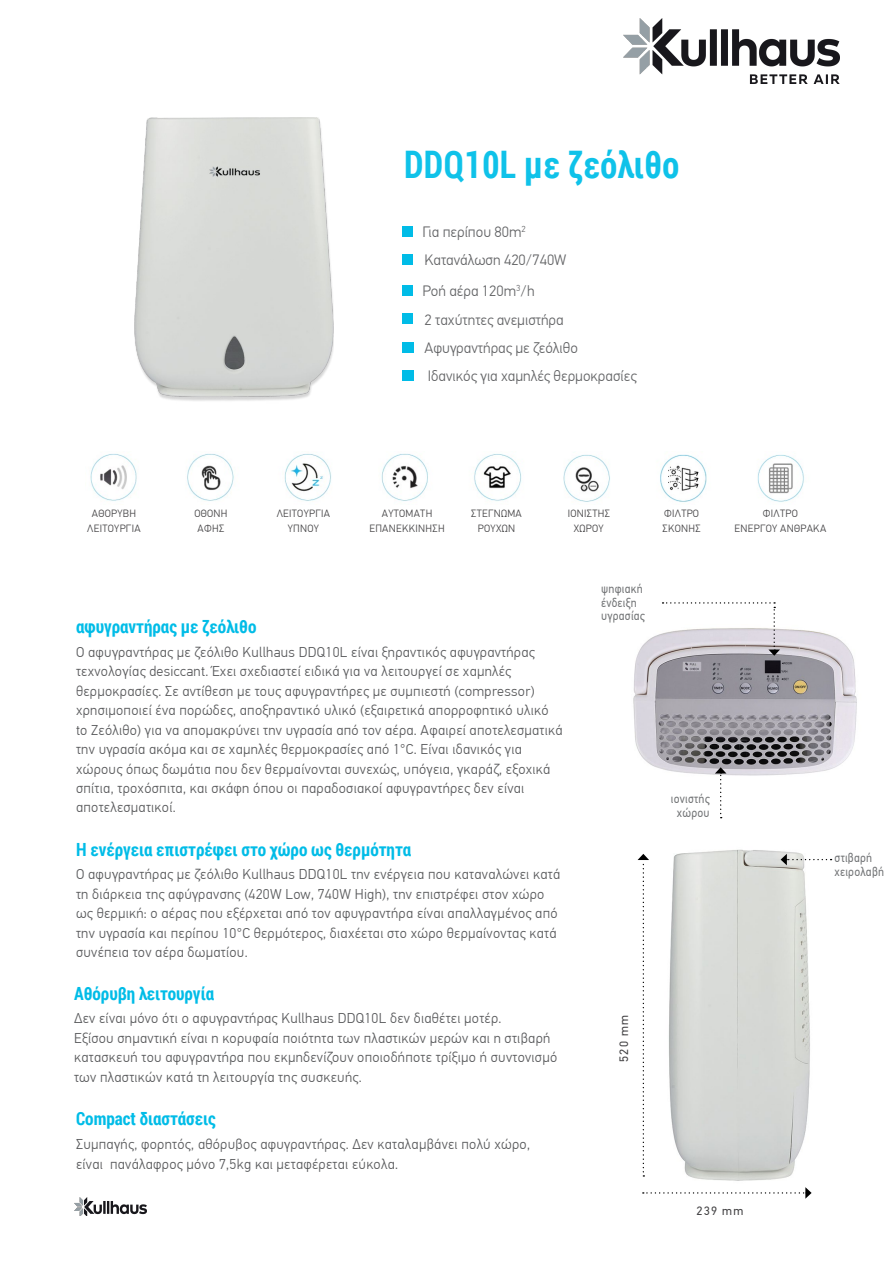
<style>
.page{position:relative;width:893px;height:1263px;background:#fff}
.page>*{position:absolute;margin:0;border:0;box-sizing:border-box;transform-origin:0 0}
.t1{font:700 37.95px "Roboto Condensed";letter-spacing:.01em;color:#0fc2e9;scale:.91 1}
.t2{font:700 18.15px "Roboto Condensed";color:#00bce7;scale:.95 1}
.t3{font:300 15px/28.2px "PF Din Text Pro";color:#636466}
.t4{font:300 14.25px/19.5px "PF Din Text Pro";letter-spacing:.02em;color:#58595b}
.t5{font:12.6px/13.5px "PF Din Text Pro";letter-spacing:.02em;color:#727476;scale:.91 1}
.t6{font:12.15px "PF Din Text Pro";letter-spacing:.1em;color:#414042}
.t7{font:300 10.5px/15px "PF Din Text Pro";letter-spacing:.03em;color:#414042;text-align:center}
</style>
<div class="page">
<img style="left:637px;top:818px;width:196px;height:376px">
<svg style="left:638px;top:854px;width:11px;height:322px"></svg>
<svg style="left:643px;top:1187px;width:169px;height:12px"></svg>
<svg style="left:781px;top:854px;width:51px;height:11px"></svg>
<img style="left:74px;top:1197px;width:73px;height:19px">
<img style="left:624px;top:19px;width:216px;height:65px">
<div style="left:402px;top:226px;width:11px;height:10px;background:#00bce7"></div>
<div style="left:402px;top:254px;width:11px;height:11px;background:#00bce7"></div>
<div style="left:402px;top:285px;width:11px;height:11px;background:#00bce7"></div>
<div style="left:402px;top:342px;width:12px;height:10px;background:#00bce7"></div>
<div style="left:402px;top:314px;width:11px;height:10px;background:#00bce7"></div>
<div style="left:402px;top:370px;width:12px;height:11px;background:#00bce7"></div>
<img style="left:135px;top:118px;width:198px;height:283px">
<img style="left:90px;top:453px;width:338px;height:48px">
<img style="left:474px;top:454px;width:48px;height:47px">
<img style="left:563px;top:454px;width:242px;height:48px">
<img style="left:633px;top:629px;width:224px;height:147px">
<svg style="left:715px;top:767px;width:11px;height:51px"></svg>
<svg style="left:662px;top:602px;width:118px;height:54px"></svg>
<h1 class="t1" style="left:404px;top:138px;width:304px">DDQ10L με ζεόλιθο</h1>
<p class="t3" style="left:422px;top:218px;width:146px">Για περίπου 80m<sup>2<br></sup>Κατανάλωση 420/740W</p>
<p class="t3" style="left:422px;top:277px;width:114px">Ροή αέρα 120m<sup>3</sup>/h</p>
<p class="t3" style="left:425px;top:306px;width:141px">2 ταχύτητες ανεμιστήρα</p>
<p class="t3" style="left:425px;top:334px;width:155px">Αφυγραντήρας με ζεόλιθο</p>
<p class="t3" style="left:428px;top:362px;width:210px">Ιδανικός για χαμηλές θερμοκρασίες</p>
<p class="t7" style="left:87px;top:506px;width:55px">ΑΘΟΡΥΒΗ<br>ΛΕΙΤΟΥΡΓΙΑ</p>
<p class="t7" style="left:194px;top:506px;width:35px">ΟΘΟΝΗ<br>ΑΦΗΣ</p>
<p class="t7" style="left:277px;top:506px;width:55px">ΛΕΙΤΟΥΡΓΙΑ<br>ΥΠΝΟΥ</p>
<p class="t7" style="left:369px;top:506px;width:77px">ΑΥΤΟΜΑΤΗ<br>ΕΠΑΝΕΚΚΙΝΗΣΗ</p>
<p class="t7" style="left:471px;top:506px;width:52px">ΣΤΕΓΝΩΜΑ<br>ΡΟΥΧΩΝ</p>
<p class="t7" style="left:662px;top:506px;width:40px;text-align:left">ΦΙΛΤΡΟ<br>ΣΚΟΝΗΣ</p>
<p class="t7" style="left:734px;top:506px;width:93px">ΦΙΛΤΡΟ<br>ΕΝΕΡΓΟΥ ΑΝΘΡΑΚΑ</p>
<p class="t7" style="left:568px;top:506px;width:44px">ΙΟΝΙΣΤΗΣ<br>ΧΩΡΟΥ</p>
<p class="t2" style="left:76px;top:614px;width:191px">αφυγραντήρας με ζεόλιθο</p>
<p class="t4" style="left:76px;top:642px;width:488px">Ο αφυγραντήρας με ζεόλιθο Kullhaus DDQ10L είναι ξηραντικός αφυγραντήρας τεχνολογίας desiccant. Έχει σχεδιαστεί ειδικά για να λειτουργεί σε χαμηλές θερμοκρασίες. Σε αντίθεση με τους αφυγραντήρες με συμπιεστή (compressor) χρησιμοποιεί ένα πορώδες, αποξηραντικό υλικό (εξαιρετικά απορροφητικό υλικό to Ζεόλιθο) για να απομακρύνει την υγρασία από τον αέρα. Αφαιρεί αποτελεσματικά την υγρασία ακόμα και σε χαμηλές θερμοκρασίες από 1°C. Είναι ιδανικός για χώρους όπως δωμάτια που δεν θερμαίνονται συνεχώς, υπόγεια, γκαράζ, εξοχικά σπίτια, τροχόσπιτα, και σκάφη όπου οι παραδοσιακοί αφυγραντήρες δεν είναι αποτελεσματικοί.</p>
<p class="t2" style="left:76px;top:836px;width:354px">Η ενέργεια επιστρέφει στο χώρο ως θερμότητα</p>
<p class="t4" style="left:76px;top:865px;width:486px">Ο αφυγραντήρας με ζεόλιθο Kullhaus DDQ10L την ενέργεια που καταναλώνει κατά τη διάρκεια της αφύγρανσης (420W Low, 740W High), την επιστρέφει στον χώρο ως θερμική: ο αέρας που εξέρχεται από τον αφυγραντήρα είναι απαλλαγμένος από την υγρασία και περίπου 10°C θερμότερος, διαχέεται στο χώρο θερμαίνοντας κατά συνέπεια τον αέρα δωματίου.</p>
<p class="t2" style="left:74px;top:980px;width:149px">Αθόρυβη λειτουργία</p>
<p class="t4" style="left:74px;top:1009px;width:485px">Δεν είναι μόνο ότι o αφυγραντήρας Kullhaus DDQ10L δεν διαθέτει μοτέρ.<br>Εξίσου σημαντική είναι η κορυφαία ποιότητα των πλαστικών μερών και η στιβαρή κατασκευή του αφυγραντήρα που εκμηδενίζουν οποιοδήποτε τρίξιμο ή συντονισμό των πλαστικών κατά τη λειτουργία της συσκευής.</p>
<p class="t2" style="left:76px;top:1106px;width:149px">Compact διαστάσεις</p>
<p class="t4" style="left:76px;top:1134px;width:456px">Συμπαγής, φορητός, αθόρυβος αφυγραντήρας. Δεν καταλαμβάνει πολύ χώρο, είναι πανάλαφρος μόνο 7,5kg και μεταφέρεται εύκολα.</p>
<p class="t5" style="left:601px;top:582px;width:49px">ψηφιακή ένδειξη υγρασίας</p>
<p class="t5" style="left:671px;top:792px;width:44px;text-align:center">ιονιστής χώρου</p>
<p class="t6" style="left:617px;top:1062px;width:48px;rotate:-90deg">520 mm</p>
<p class="t6" style="left:696px;top:1203px;width:48px">239 mm</p>
<p class="t5" style="left:835px;top:851px;width:56px">στιβαρή χειρολαβή</p>
</div>
